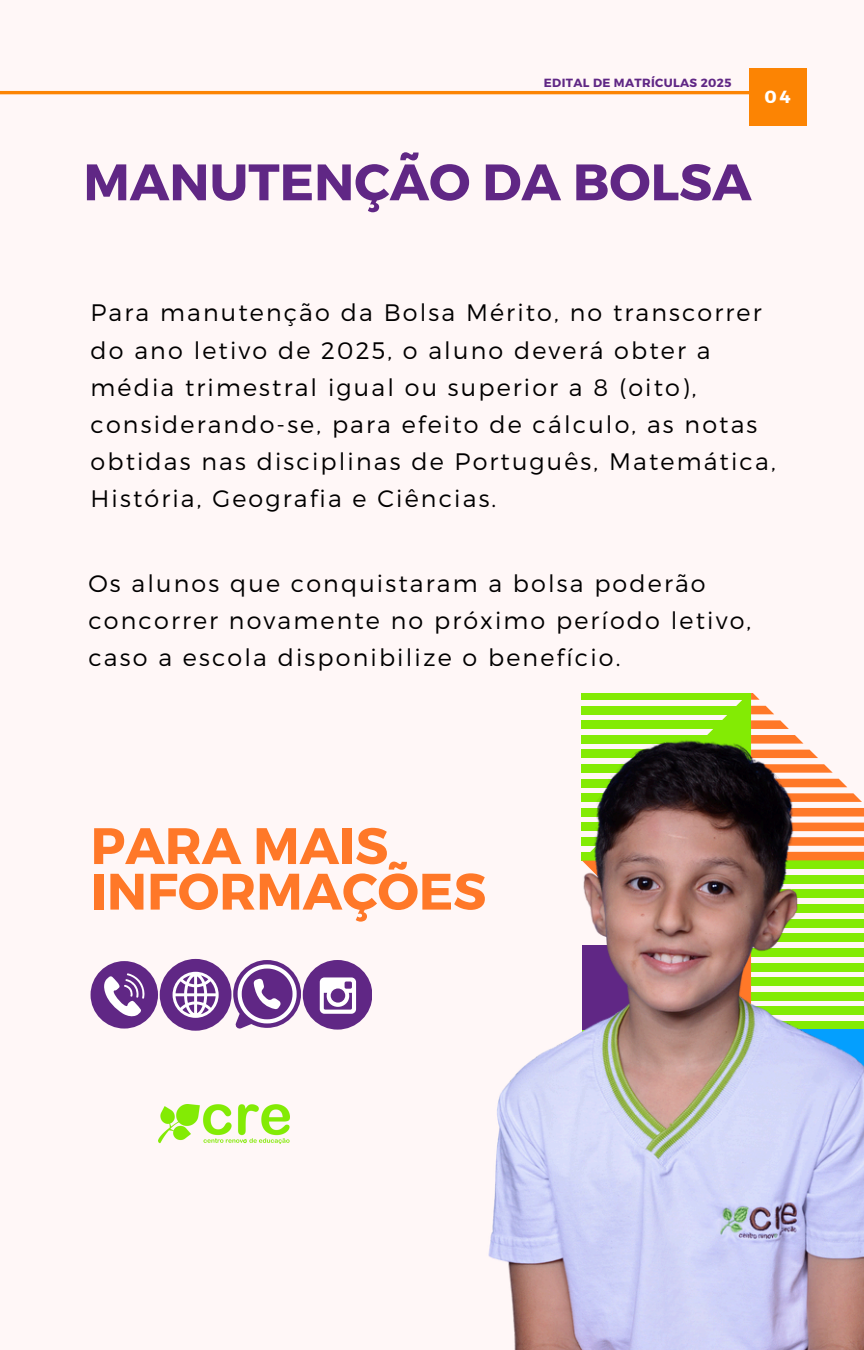
<style>
.page{position:relative;width:864px;height:1350px;background:#fff7f7}
.page>*{position:absolute;margin:0;border:0;box-sizing:border-box;transform-origin:0 0}
.t1{font:700 51.07px/45.4px "Montserrat";color:#ff7828}
.t2{font:700 51.07px "Montserrat";color:#602785}
.t3{font:300 23.85px/37.1px "Montserrat";letter-spacing:.09em;color:#000}
.t4{font:700 17.55px "Montserrat";color:#fff}
.t5{font:700 11.92px "Montserrat";letter-spacing:.03em;color:#602785}
</style>
<div class="page">
<div style="left:749px;top:69px;width:57px;height:57px;background:#fc8403"></div>
<hr style="left:0;top:91px;width:758px;height:3px;background:#fc8403">
<div style="left:160px;top:959px;width:71px;height:72px;background:#602785;border-radius:50%"></div>
<svg style="left:173px;top:972px;width:46px;height:46px"></svg>
<div style="left:91px;top:961px;width:67px;height:68px;background:#602785;border-radius:50%"></div>
<svg style="left:104px;top:973px;width:41px;height:44px"></svg>
<svg style="left:233px;top:960px;width:68px;height:69px"></svg>
<div style="left:303px;top:960px;width:69px;height:69px;background:#602785;border-radius:50%"></div>
<svg style="left:320px;top:977px;width:36px;height:37px"></svg>
<img style="left:488px;top:693px;width:376px;height:657px">
<img style="left:158px;top:1105px;width:132px;height:39px">
<p class="t5" style="left:544px;top:75px;width:189px">EDITAL DE MATRÍCULAS 2025</p>
<p class="t4" style="left:764px;top:86px;width:28px">04</p>
<h1 class="t2" style="left:83px;top:149px;width:670px">MANUTENÇÃO DA BOLSA</h1>
<h2 class="t3" style="left:91px;top:293px;width:687px">Para manutenção da Bolsa Mérito, no transcorrer do ano letivo de 2025, o aluno deverá obter a média trimestral igual ou superior a 8 (oito), considerando-se, para efeito de cálculo, as notas obtidas nas disciplinas de Português, Matemática, História, Geografia e Ciências.</h2>
<p class="t3" style="left:88px;top:564px;width:664px">Os alunos que conquistaram a bolsa poderão concorrer novamente no próximo período letivo, caso a escola disponibilize o benefício.</p>
<h2 class="t1" style="left:91px;top:821px;width:397px">PARA MAIS<br>INFORMAÇÕES</h2>
</div>
